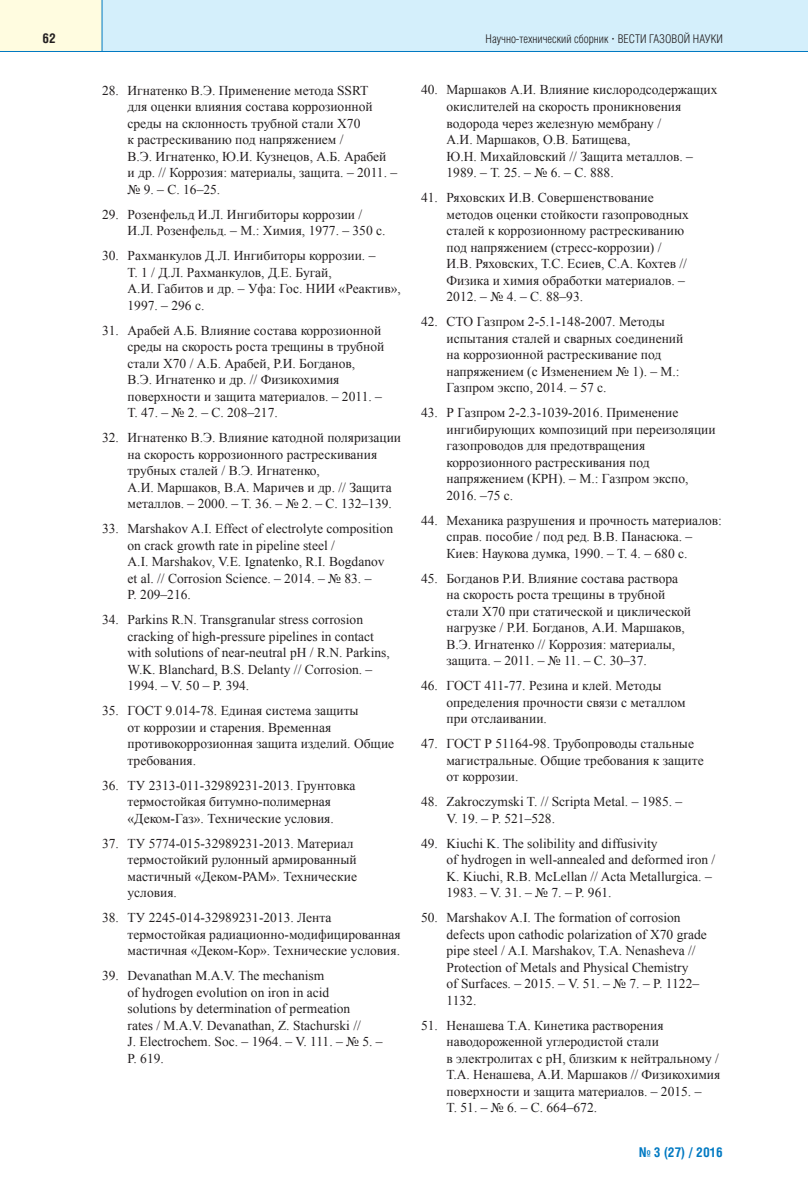
<style>
.page{position:relative;width:808px;height:1191px;background:#fff}
.page>*{position:absolute;margin:0;border:0;box-sizing:border-box;transform-origin:0 0}
.t1{font:13.5px/16.5px "Times New Roman";color:#231f20}
.t2{font:700 13.5px "Helios Cond";color:#0079c2}
.t3{font:700 13.5px "Helios Cond";color:#231f20}
.t4{font:300 12px "Helios Cond";color:#231f20}
.s1{font-family:"Times New Roman";font-weight:700}
</style>
<div class="page">
<div style="left:102px;top:0;width:706px;height:51px;background:#d4effb"></div>
<div style="left:0;top:0;width:102px;height:51px;background:#fffce0"></div>
<hr style="left:0;top:51px;width:808px;height:1px;background:#0079c2">
<hr style="left:102px;top:0;width:1px;height:51px;background:#0079c2">
<p class="t3" style="left:42px;top:33px;width:15px">62</p>
<p class="t4" style="left:486px;top:34px;width:239px">Научно-технический сборник <span class="s1">·</span> ВЕСТИ ГАЗОВОЙ НАУКИ</p>
<p class="t1" style="left:128px;top:82px;width:271px;text-indent:-26px">28. Игнатенко В.Э. Применение метода SSRT<br>для оценки влияния состава коррозионной среды на склонность трубной стали Х70<br>к растрескиванию под напряжением /<br>В.Э. Игнатенко, Ю.И. Кузнецов, А.Б. Арабей<br>и др. // Коррозия: материалы, защита. – 2011. – № 9. – С. 16–25.</p>
<p class="t1" style="left:128px;top:206px;width:259px;text-indent:-26px">29. Розенфельд И.Л. Ингибиторы коррозии /<br>И.Л. Розенфельд. – М.: Химия, 1977. – 350 с.</p>
<p class="t1" style="left:128px;top:247px;width:275px;text-indent:-26px">30. Рахманкулов Д.Л. Ингибиторы коррозии. –<br>Т. 1 / Д.Л. Рахманкулов, Д.Е. Бугай,<br>А.И. Габитов и др. – Уфа: Гос. НИИ «Реактив», 1997. – 296 с.</p>
<p class="t1" style="left:128px;top:322px;width:258px;text-indent:-26px">31. Арабей А.Б. Влияние состава коррозионной среды на скорость роста трещины в трубной стали Х70 / А.Б. Арабей, Р.И. Богданов,<br>В.Э. Игнатенко и др. // Физикохимия поверхности и защита материалов. – 2011. – Т. 47. – № 2. – С. 208–217.</p>
<p class="t1" style="left:128px;top:429px;width:275px;text-indent:-26px">32. Игнатенко В.Э. Влияние катодной поляризации на скорость коррозионного растрескивания трубных сталей / В.Э. Игнатенко,<br>А.И. Маршаков, В.А. Маричев и др. // Защита металлов. – 2000. – Т. 36. – № 2. – С. 132–139.</p>
<p class="t1" style="left:128px;top:520px;width:267px;text-indent:-26px">33. Marshakov A.I. Effect of electrolyte composition on crack growth rate in pipeline steel /<br>A.I. Marshakov, V.E. Ignatenko, R.I. Bogdanov et al. // Corrosion Science. – 2014. – № 83. –<br>P. 209–216.</p>
<p class="t1" style="left:128px;top:611px;width:264px;text-indent:-26px">34. Parkins R.N. Transgranular stress corrosion cracking of high-pressure pipelines in contact with solutions of near-neutral pH / R.N. Parkins, W.K. Blanchard, B.S. Delanty // Corrosion. – 1994. – V. 50 – P. 394.</p>
<p class="t1" style="left:128px;top:702px;width:268px;text-indent:-26px">35. ГОСТ 9.014-78. Единая система защиты<br>от коррозии и старения. Временная противокоррозионная защита изделий. Общие требования.</p>
<p class="t1" style="left:102px;top:777px;width:255px;text-align:center">36. ТУ 2313-011-32989231-2013. Грунтовка термостойкая битумно-полимерная «Деком-Газ». Технические условия.</p>
<p class="t1" style="left:128px;top:835px;width:231px;text-indent:-26px">37. ТУ 5774-015-32989231-2013. Материал термостойкий рулонный армированный мастичный «Деком-РАМ». Технические условия.</p>
<p class="t1" style="left:128px;top:909px;width:275px;text-indent:-26px">38. ТУ 2245-014-32989231-2013. Лента термостойкая радиационно-модифицированная мастичная «Деком-Кор». Технические условия.</p>
<p class="t1" style="left:128px;top:967px;width:257px;text-indent:-26px">39. Devanathan M.A.V. The mechanism<br>of hydrogen evolution on iron in acid<br>solutions by determination of permeation<br>rates / M.A.V. Devanathan, Z. Stachurski //<br>J. Electrochem. Soc. – 1964. – V. 111. – № 5. – P. 619.</p>
<p class="t1" style="left:446px;top:82px;width:273px;text-indent:-26px">40. Маршаков А.И. Влияние кислородсодержащих окислителей на скорость проникновения водорода через железную мембрану /<br>А.И. Маршаков, О.В. Батищева,<br>Ю.Н. Михайловский // Защита металлов. – 1989. – Т. 25. – № 6. – С. 888.</p>
<p class="t1" style="left:446px;top:189px;width:244px;text-indent:-26px">41. Ряховских И.В. Совершенствование методов оценки стойкости газопроводных сталей к коррозионному растрескиванию под напряжением (стресс-коррозии) / И.В. Ряховских, Т.С. Есиев, С.А. Кохтев // Физика и химия обработки материалов. – 2012. – № 4. – С. 88–93.</p>
<p class="t1" style="left:446px;top:313px;width:238px;text-indent:-26px">42. СТО Газпром 2-5.1-148-2007. Методы испытания сталей и сварных соединений на коррозионной растрескивание под напряжением (с Изменением № 1). – М.:<br>Газпром экспо, 2014. – 57 с.</p>
<p class="t1" style="left:446px;top:404px;width:271px;text-indent:-26px">43. Р Газпром 2-2.3-1039-2016. Применение ингибирующих композиций при переизоляции газопроводов для предотвращения коррозионного растрескивания под напряжением (КРН). – М.: Газпром экспо, 2016. –75 с.</p>
<p class="t1" style="left:446px;top:512px;width:277px;text-indent:-26px">44. Механика разрушения и прочность материалов: справ. пособие / под ред. В.В. Панасюка. –<br>Киев: Наукова думка, 1990. – Т. 4. – 680 с.</p>
<p class="t1" style="left:446px;top:570px;width:246px;text-indent:-26px">45. Богданов Р.И. Влияние состава раствора на скорость роста трещины в трубной стали Х70 при статической и циклической нагрузке / Р.И. Богданов, А.И. Маршаков, В.Э. Игнатенко // Коррозия: материалы, защита. – 2011. – № 11. – С. 30–37.</p>
<p class="t1" style="left:446px;top:677px;width:241px;text-indent:-26px">46. ГОСТ 411-77. Резина и клей. Методы определения прочности связи с металлом при отслаивании.</p>
<p class="t1" style="left:446px;top:735px;width:259px;text-indent:-26px">47. ГОСТ Р 51164-98. Трубопроводы стальные магистральные. Общие требования к защите от коррозии.</p>
<p class="t1" style="left:446px;top:793px;width:237px;text-indent:-26px">48. Zakroczymski T. // Scripta Metal. – 1985. –<br>V. 19. – P. 521–528.</p>
<p class="t1" style="left:446px;top:835px;width:270px;text-indent:-26px">49. Kiuchi K. The solibility and diffusivity<br>of hydrogen in well-annealed and deformed iron / K. Kiuchi, R.B. McLellan // Acta Metallurgica. – 1983. – V. 31. – № 7. – P. 961.</p>
<p class="t1" style="left:446px;top:909px;width:262px;text-indent:-26px">50. Marshakov A.I. The formation of corrosion defects upon cathodic polarization of X70 grade pipe steel / A.I. Marshakov, T.A. Nenasheva // Protection of Metals and Physical Chemistry<br>of Surfaces. – 2015. – V. 51. – № 7. – P. 1122– 1132.</p>
<p class="t1" style="left:446px;top:1017px;width:275px;text-indent:-26px">51. Ненашева Т.А. Кинетика растворения наводороженной углеродистой стали<br>в электролитах с рН, близким к нейтральному / Т.А. Ненашева, А.И. Маршаков // Физикохимия поверхности и защита материалов. – 2015. –<br>T. 51. – № 6. – C. 664–672.</p>
<p class="t2" style="left:639px;top:1147px;width:85px">№ 3 (27) / 2016</p>
</div>
